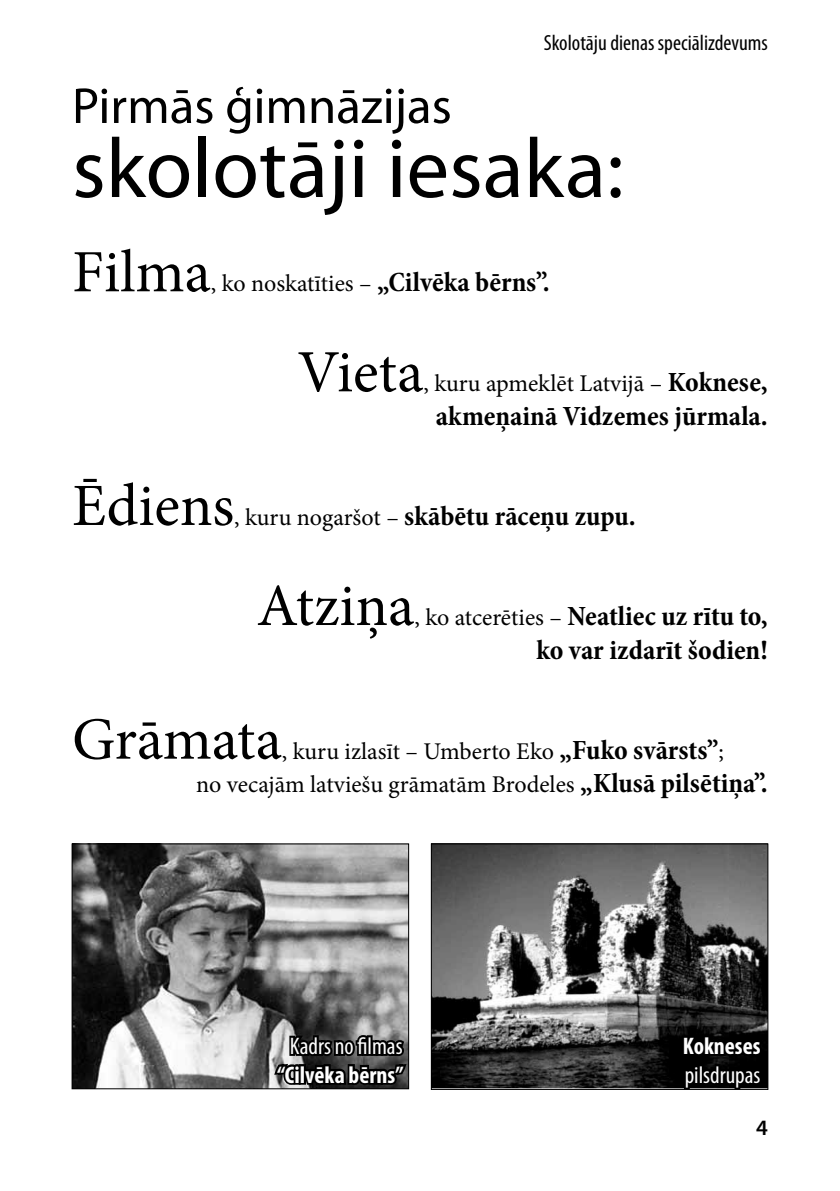
<style>
.page{position:relative;width:840px;height:1191px;background:#fff}
.page>*{position:absolute;margin:0;border:0;box-sizing:border-box;transform-origin:0 0}
.t1{font:85px "Myriad Pro";color:#000}
.t2{font:60px "Minion Pro";color:#000}
.t3{font:51px "Myriad Pro";color:#000}
.t4{font:700 condensed 28px/33.6px "Minion Pro";color:#000;text-align:right}
.t5{font:24px/33.6px "Minion Pro";color:#000}
.t6{font:condensed 24px "Myriad Pro";color:#fff}
.t7{font:700 condensed 24px "Myriad Pro";color:#fff}
.t8{font:condensed 22px "Myriad Pro";color:#000}
.t9{font:600 22px "Myriad Pro";color:#000}
.s1{font-weight:700;font-stretch:condensed;font-size:28px}
.s2{font-weight:400;font-stretch:normal;font-size:24px}
</style>
<div class="page">
<img style="left:74px;top:845px;width:332px;height:242px">
<div style="left:72px;top:843px;width:336px;height:246px;border:1px solid #000"></div>
<img style="left:433px;top:845px;width:332px;height:242px">
<div style="left:431px;top:843px;width:336px;height:246px;border:1px solid #000"></div>
<svg style="left:271px;top:955px;width:138px;height:135px;background:#636363"></svg>
<svg style="left:679px;top:984px;width:85px;height:106px;background:#131313"></svg>
<p class="t8" style="left:543px;top:30px;width:225px">Skolotāju dienas speciālizdevums</p>
<h3 class="t3" style="left:72px;top:74px;width:381px">Pirmās ģimnāzijas</h3>
<h1 class="t1" style="left:72px;top:116px;width:553px">skolotāji iesaka:</h1>
<h2 class="t2" style="left:72px;top:232px;width:140px">Filma</h2>
<p class="t5" style="left:211px;top:267px;width:340px">, ko noskatīties – <span class="s1">„Cilvēka bērns”.</span></p>
<h2 class="t2" style="left:297px;top:332px;width:127px">Vieta</h2>
<p class="t5" style="left:423px;top:367px;width:345px">, kuru apmeklēt Latvijā – <span class="s1">Koknese,</span></p>
<p class="t4" style="left:435px;top:399px;width:333px">akmeņainā Vidzemes jūrmala.</p>
<h2 class="t2" style="left:72px;top:465px;width:164px">Ēdiens</h2>
<p class="t4" style="left:234px;top:499px;width:403px"><span class="s2">, kuru nogaršot –</span> skābētu rāceņu zupu.</p>
<h2 class="t2" style="left:256px;top:565px;width:159px">Atziņa</h2>
<p class="t4" style="left:414px;top:599px;width:355px"><span class="s2">, ko atcerēties –</span> Neatliec uz rītu to, ko var izdarīt šodien!</p>
<h2 class="t2" style="left:72px;top:699px;width:211px">Grāmata</h2>
<p class="t5" style="left:196px;top:734px;width:573px;text-indent:86px">, kuru izlasīt – Umberto Eko <span class="s1">„Fuko svārsts”</span>;<br>no vecajām latviešu grāmatām Brodeles <span class="s1">„Klusā pilsētiņa”.</span></p>
<p class="t6" style="left:290px;top:1031px;width:114px">Kadrs no filmas</p>
<p class="t7" style="left:277px;top:1059px;width:128px">“Cilvēka bērns”</p>
<p class="t7" style="left:682px;top:1031px;width:79px">Kokneses</p>
<p class="t6" style="left:684px;top:1060px;width:77px">pilsdrupas</p>
<p class="t9" style="left:755px;top:1114px;width:13px">4</p>
</div>
